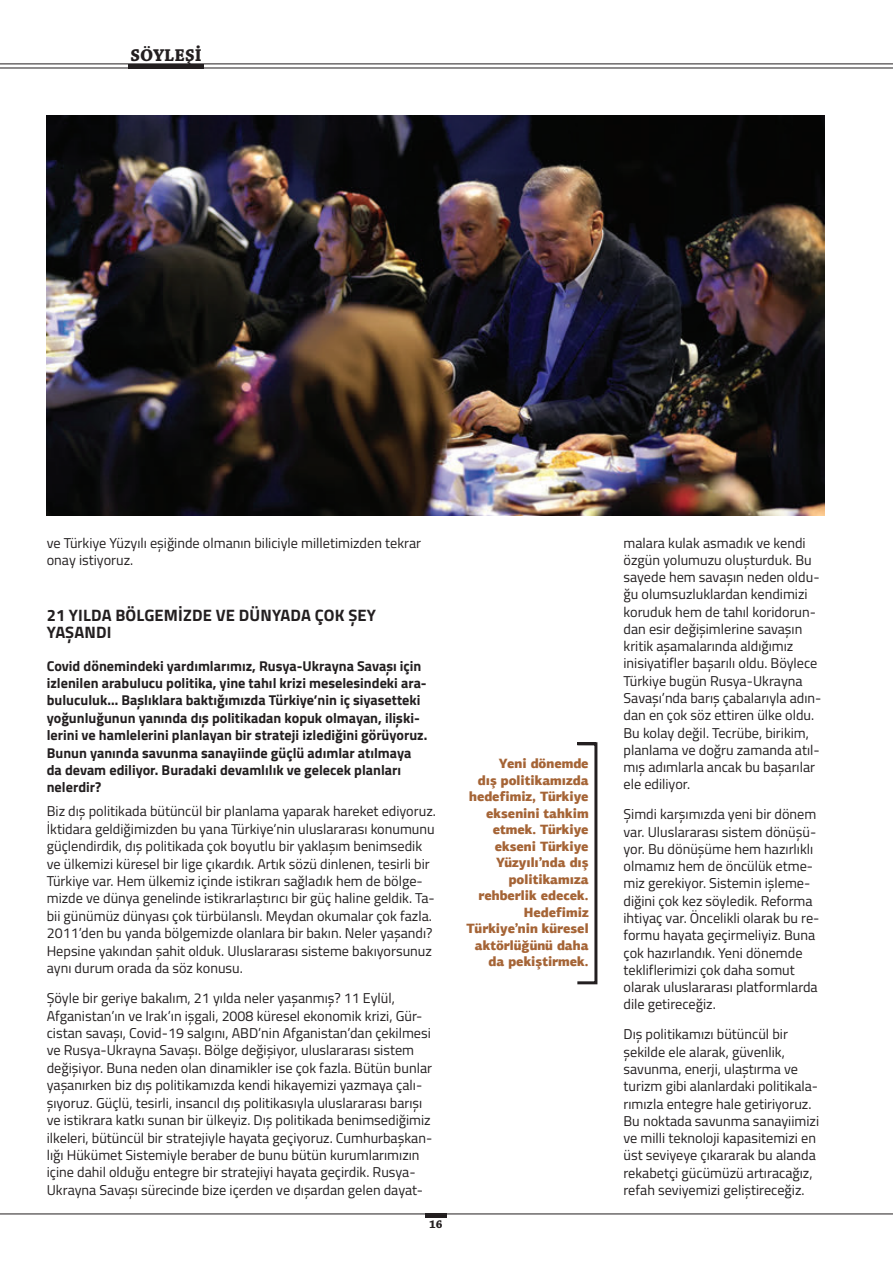
<style>
.page{position:relative;width:893px;height:1263px;background:#fff}
.page>*{position:absolute;margin:0;border:0;box-sizing:border-box;transform-origin:0 0}
.t1{font:700 18px "Chaparral Pro";letter-spacing:.005em;color:#231f20}
.t2{font:700 16.5px/17.4px "Titillium Web";letter-spacing:.01em;color:#231f20}
.t3{font:14.25px/17.2px "Titillium Web";color:#231f20}
.t4{font:700 14.25px/17.4px "Titillium Web";color:#231f20}
.t5{font:900 13.5px/16.5px "PF Agora Sans Pro";color:#a56436;text-align:right;scale:.95 1}
.t6{font:700 12px "Chaparral Pro";color:#231f20}
</style>
<div class="page">
<svg style="left:577px;top:742px;width:21px;height:243px"></svg>
<img style="left:47px;top:116px;width:778px;height:399px">
<hr style="left:425px;top:1214px;width:21px;height:4px;background:#231f20">
<hr style="left:0;top:1214px;width:893px;height:1px;background:#231f20">
<hr style="left:0;top:64px;width:893px;height:1px;background:#231f20">
<hr style="left:0;top:68px;width:893px;height:1px;background:#231f20">
<hr style="left:128px;top:64px;width:76px;height:4px;background:#231f20">
<p class="t1" style="left:130px;top:44px;width:73px">SÖYLEŞİ</p>
<p class="t3" style="left:47px;top:533px;width:376px">ve Türkiye Yüzyılı eşiğinde olmanın biliciyle milletimizden tekrar onay istiyoruz.</p>
<p class="t2" style="left:47px;top:605px;width:331px">21 YILDA BÖLGEMİZDE VE DÜNYADA ÇOK ŞEY<br>YAŞANDI</p>
<p class="t4" style="left:47px;top:656px;width:382px">Covid dönemindeki yardımlarımız, Rusya-Ukrayna Savaşı için izlenilen arabulucu politika, yine tahıl krizi meselesindeki ara&shy;buluculuk… Başlıklara baktığımızda Türkiye’nin iç siyasetteki yoğunluğunun yanında dış politikadan kopuk olmayan, ilişki&shy;lerini ve hamlelerini planlayan bir strateji izlediğini görüyoruz.<br>Bunun yanında savunma sanayiinde güçlü adımlar atılmaya da devam ediliyor. Buradaki devamlılık ve gelecek planları nelerdir?</p>
<p class="t3" style="left:47px;top:802px;width:391px">Biz dış politikada bütüncül bir planlama yaparak hareket ediyoruz.<br>İktidara geldiğimizden bu yana Türkiye’nin uluslararası konumunu güçlendirdik, dış politikada çok boyutlu bir yaklaşım benimsedik ve ülkemizi küresel bir lige çıkardık. Artık sözü dinlenen, tesirli bir Türkiye var. Hem ülkemiz içinde istikrarı sağladık hem de bölge&shy;mizde ve dünya genelinde istikrarlaştırıcı bir güç haline geldik. Ta&shy;bii günümüz dünyası çok türbülanslı. Meydan okumalar çok fazla.<br>2011’den bu yanda bölgemizde olanlara bir bakın. Neler yaşandı?<br>Hepsine yakından şahit olduk. Uluslararası sisteme bakıyorsunuz aynı durum orada da söz konusu.</p>
<p class="t3" style="left:47px;top:989px;width:387px">Şöyle bir geriye bakalım, 21 yılda neler yaşanmış? 11 Eylül, Afganistan’ın ve Irak’ın işgali, 2008 küresel ekonomik krizi, Gür&shy;cistan savaşı, Covid-19 salgını, ABD’nin Afganistan’dan çekilmesi ve Rusya-Ukrayna Savaşı. Bölge değişiyor, uluslararası sistem değişiyor. Buna neden olan dinamikler ise çok fazla. Bütün bunlar yaşanırken biz dış politikamızda kendi hikayemizi yazmaya çalı&shy;şıyoruz. Güçlü, tesirli, insancıl dış politikasıyla uluslararası barışı ve istikrara katkı sunan bir ülkeyiz. Dış politikada benimsediğimiz ilkeleri, bütüncül bir stratejiyle hayata geçiyoruz. Cumhurbaşkan&shy;lığı Hükümet Sistemiyle beraber de bunu bütün kurumlarımızın içine dahil olduğu entegre bir stratejiyi hayata geçirdik. Rusya-Ukrayna Savaşı sürecinde bize içerden ve dışardan gelen dayat-</p>
<p class="t6" style="left:429px;top:1217px;width:15px">16</p>
<p class="t5" style="left:467px;top:755px;width:130px">Yeni dönemde<br>dış politikamızda hedefimiz, Türkiye eksenini tahkim etmek. Türkiye ekseni Türkiye<br>Yüzyılı’nda dış politikamıza rehberlik edecek.<br>Hedefimiz<br>Türkiye’nin küresel aktörlüğünü daha da pekiştirmek.</p>
<p class="t3" style="left:623px;top:533px;width:199px">malara kulak asmadık ve kendi özgün yolumuzu oluşturduk. Bu sayede hem savaşın neden oldu&shy;ğu olumsuzluklardan kendimizi koruduk hem de tahıl koridorun&shy;dan esir değişimlerine savaşın kritik aşamalarında aldığımız inisiyatifler başarılı oldu. Böylece<br>Türkiye bugün Rusya-Ukrayna<br>Savaşı’nda barış çabalarıyla adın&shy;dan en çok söz ettiren ülke oldu.<br>Bu kolay değil. Tecrübe, birikim, planlama ve doğru zamanda atıl&shy;mış adımlarla ancak bu başarılar ele ediliyor.</p>
<p class="t3" style="left:623px;top:805px;width:197px">Şimdi karşımızda yeni bir dönem var. Uluslararası sistem dönüşü&shy;yor. Bu dönüşüme hem hazırlıklı olmamız hem de öncülük etme&shy;miz gerekiyor. Sistemin işleme&shy;diğini çok kez söyledik. Reforma ihtiyaç var. Öncelikli olarak bu re&shy;formu hayata geçirmeliyiz. Buna çok hazırlandık. Yeni dönemde tekliflerimizi çok daha somut olarak uluslararası platformlarda dile getireceğiz.</p>
<p class="t3" style="left:623px;top:1025px;width:197px">Dış politikamızı bütüncül bir şekilde ele alarak, güvenlik, savunma, enerji, ulaştırma ve turizm gibi alanlardaki politikala&shy;rımızla entegre hale getiriyoruz.<br>Bu noktada savunma sanayiimizi ve milli teknoloji kapasitemizi en üst seviyeye çıkararak bu alanda rekabetçi gücümüzü artıracağız, refah seviyemizi geliştireceğiz.</p>
</div>
